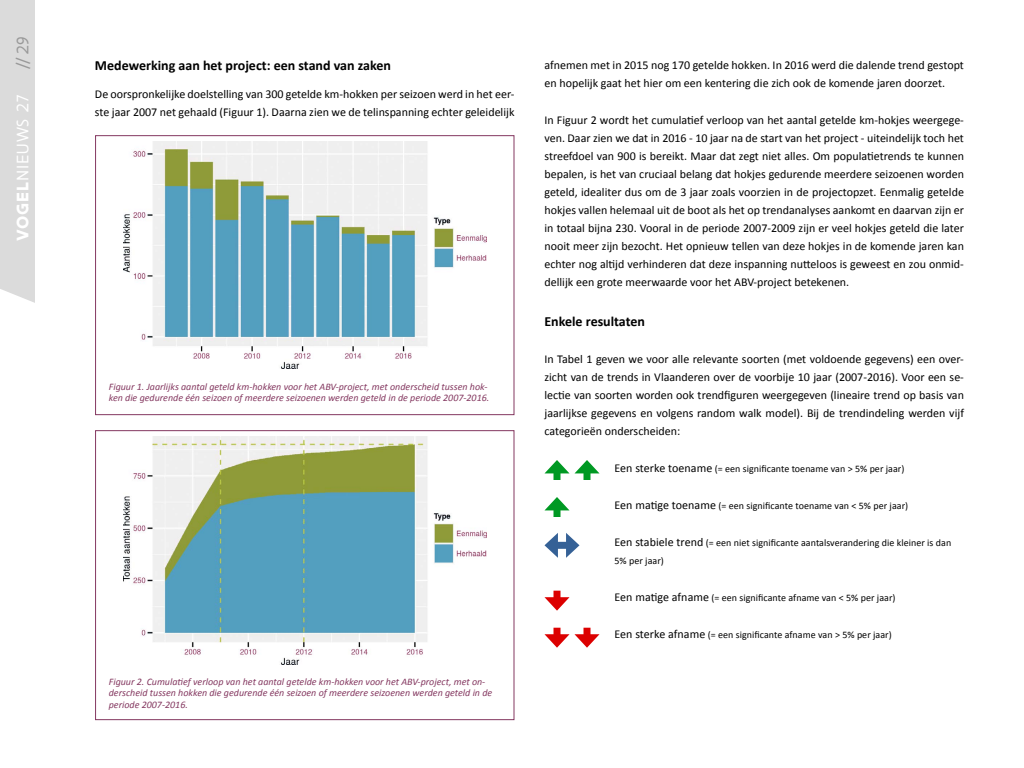
<style>
.page{position:relative;width:1024px;height:768px;background:#fff}
.page>*{position:absolute;margin:0;border:0;box-sizing:border-box;transform-origin:0 0}
.t1{font:18px "Flanders Art Sans";letter-spacing:.035em;color:#fff}
.t2{font:18px "Flanders Art Sans";color:#999}
.t3{font:700 14px "Calibri";color:#000}
.t4{font:12px/18px "Calibri";color:#000}
.t5{font:italic 10px/11.5px "Calibri";color:#843860}
.t6{font:10px/18px "Calibri";letter-spacing:.005em;color:#000}
.s1{font-weight:700}
.s2{font-size:12px}
</style>
<div class="page">
<div style="left:0;top:0;width:35px;height:303px;background:#dbdbdb"></div>
<div style="left:95px;top:135px;width:419px;height:280px;border:1px solid #843860"></div>
<img style="left:123px;top:141px;width:363px;height:228px">
<div style="left:95px;top:430px;width:419px;height:290px;border:1px solid #843860"></div>
<img style="left:123px;top:436px;width:363px;height:228px">
<div style="left:554px;top:505px;width:7px;height:12px;background:#009923"></div>
<svg style="left:545px;top:497px;width:24px;height:13px"></svg>
<div style="left:553px;top:542px;width:18px;height:7px;background:#356196"></div>
<svg style="left:566px;top:533px;width:14px;height:25px"></svg>
<svg style="left:544px;top:533px;width:14px;height:25px"></svg>
<div style="left:554px;top:468px;width:7px;height:12px;background:#009923"></div>
<div style="left:584px;top:468px;width:7px;height:12px;background:#009923"></div>
<svg style="left:545px;top:460px;width:54px;height:13px"></svg>
<div style="left:554px;top:591px;width:7px;height:12px;background:#dc0000"></div>
<svg style="left:544px;top:597px;width:26px;height:14px"></svg>
<div style="left:554px;top:628px;width:7px;height:12px;background:#dc0000"></div>
<div style="left:584px;top:628px;width:7px;height:12px;background:#dc0000"></div>
<svg style="left:545px;top:634px;width:55px;height:14px"></svg>
<h1 class="t2" style="left:12px;top:70px;width:35px;rotate:-90deg">// 29</h1>
<h1 class="t1" style="left:12px;top:241px;width:147px;rotate:-90deg"><span class="s1">VOGEL</span>NIEUWS 27</h1>
<p class="t3" style="left:95px;top:57px;width:298px">Medewerking aan het project: een stand van zaken</p>
<p class="t4" style="left:95px;top:86px;width:421px">De oorspronkelijke doelstelling van 300 getelde km-hokken per seizoen werd in het eer&shy;ste jaar 2007 net gehaald (Figuur 1). Daarna zien we de telinspanning echter geleidelijk</p>
<p class="t5" style="left:109px;top:380px;width:382px">Figuur 1. Jaarlijks aantal geteld km-hokken voor het ABV-project, met onderscheid tussen hok&shy;ken die gedurende één seizoen of meerdere seizoenen werden geteld in de periode 2007-2016.</p>
<p class="t5" style="left:109px;top:675px;width:385px">Figuur 2. Cumulatief verloop van het aantal getelde km-hokken voor het ABV-project, met on&shy;derscheid tussen hokken die gedurende één seizoen of meerdere seizoenen werden geteld in de periode 2007-2016.</p>
<p class="t4" style="left:544px;top:56px;width:421px">afnemen met in 2015 nog 170 getelde hokken. In 2016 werd die dalende trend gestopt en hopelijk gaat het hier om een kentering die zich ook de komende jaren doorzet.</p>
<p class="t4" style="left:544px;top:111px;width:421px;text-align:justify">In Figuur 2 wordt het cumulatief verloop van het aantal getelde km-hokjes weergege&shy;ven. Daar zien we dat in 2016 - 10 jaar na de start van het project - uiteindelijk toch het streefdoel van 900 is bereikt. Maar dat zegt niet alles. Om populatietrends te kunnen bepalen, is het van cruciaal belang dat hokjes gedurende meerdere seizoenen worden geteld, idealiter dus om de 3 jaar zoals voorzien in de projectopzet. Eenmalig getelde hokjes vallen helemaal uit de boot als het op trendanalyses aankomt en daarvan zijn er in totaal bijna 230. Vooral in de periode 2007-2009 zijn er veel hokjes geteld die later nooit meer zijn bezocht. Het opnieuw tellen van deze hokjes in de komende jaren kan echter nog altijd verhinderen dat deze inspanning nutteloos is geweest en zou onmid&shy;dellijk een grote meerwaarde voor het ABV-project betekenen.</p>
<p class="t3" style="left:544px;top:312px;width:102px">Enkele resultaten</p>
<p class="t4" style="left:544px;top:350px;width:421px;text-align:justify">In Tabel 1 geven we voor alle relevante soorten (met voldoende gegevens) een over&shy;zicht van de trends in Vlaanderen over de voorbije 10 jaar (2007-2016). Voor een se&shy;lectie van soorten worden ook trendfiguren weergegeven (lineaire trend op basis van jaarlijkse gegevens en volgens random walk model). Bij de trendindeling werden vijf categorieën onderscheiden:</p>
<p class="t6" style="left:614px;top:460px;width:292px"><span class="s2">Een sterke toename</span> (= een significante toename van &gt; 5% per jaar)</p>
<p class="t6" style="left:614px;top:497px;width:295px"><span class="s2">Een matige toename</span> (= een significante toename van &lt; 5% per jaar)</p>
<p class="t6" style="left:614px;top:534px;width:338px"><span class="s2">Een stabiele trend</span> (= een niet significante aantalsverandering die kleiner is dan<br>5% per jaar)</p>
<p class="t6" style="left:614px;top:589px;width:283px"><span class="s2">Een matige afname</span> (= een significante afname van &lt; 5% per jaar)</p>
<p class="t6" style="left:614px;top:626px;width:279px"><span class="s2">Een sterke afname</span> (= een significante afname van &gt; 5% per jaar)</p>
</div>
